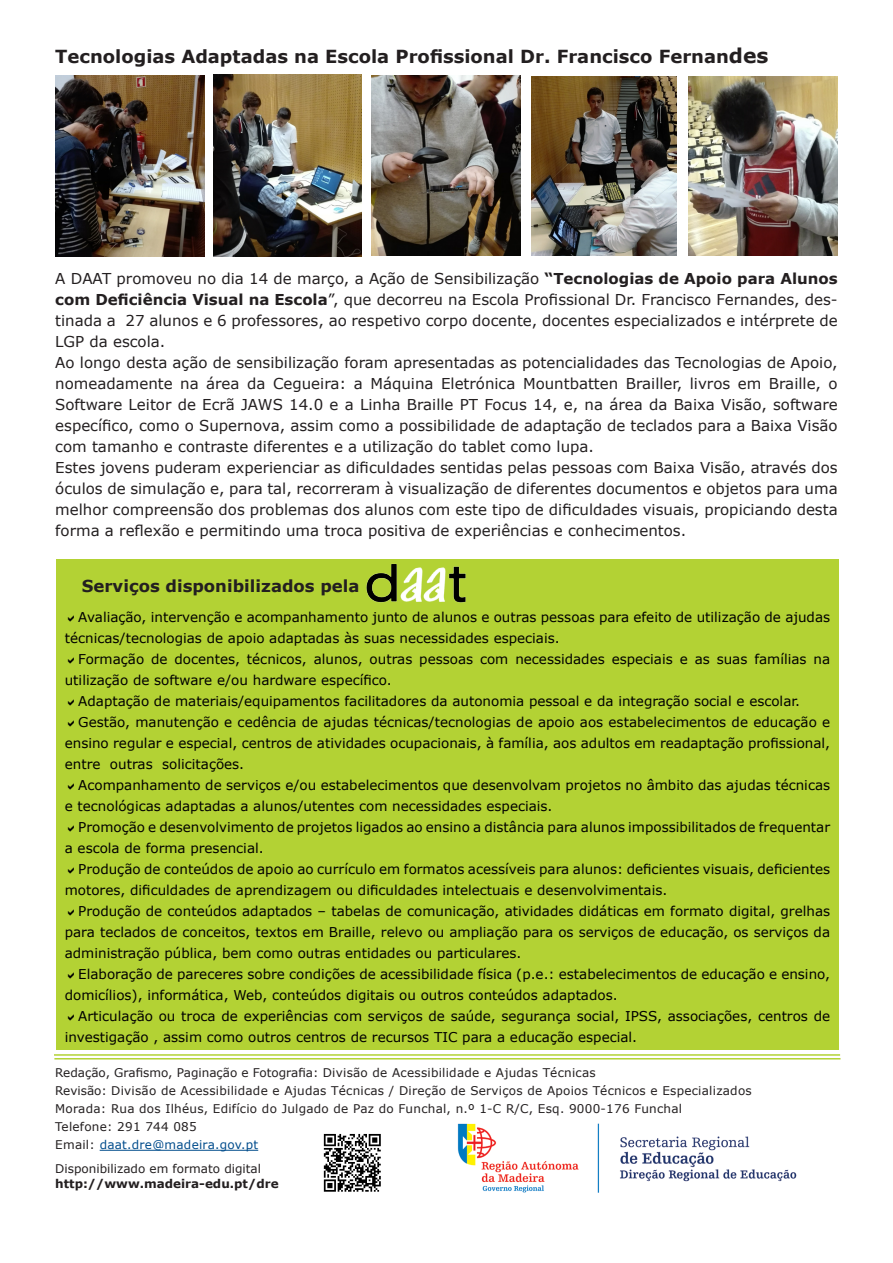
<style>
.page{position:relative;width:893px;height:1263px;background:#fff}
.page>*{position:absolute;margin:0;border:0;box-sizing:border-box;transform-origin:0 0}
.t1{font:700 18px "Verdana";color:#231f20}
.t2{font:700 16.5px "Verdana";color:#231f20}
.t3{font:15px/21px "Verdana";color:#231f20;text-align:justify}
.t4{font:13.5px/21px "Verdana";color:#000}
.t5{font:12px "Verdana";letter-spacing:.02em;color:#231f20}
.t6{font:12px "Verdana";color:#231f20}
.t7{font:12px "Verdana";letter-spacing:.02em;color:#004c8c}
.t8{font:700 12px "Verdana";color:#231f20}
.s1{font-size:20.25px}
.s2{font-weight:700}
.s3{color:#231f20}
</style>
<div class="page">
<hr style="left:100px;top:1150px;width:158px;height:1px;background:#004c8c">
<hr style="left:54px;top:1058px;width:786px;height:1px;background:#b3d234">
<hr style="left:54px;top:1054px;width:786px;height:2px;background:#b3d234">
<div style="left:56px;top:559px;width:783px;height:490px;background:#b3d234"></div>
<img style="left:366px;top:563px;width:100px;height:40px">
<img style="left:323px;top:1133px;width:58px;height:59px">
<img style="left:457px;top:1123px;width:340px;height:70px">
<img style="left:531px;top:77px;width:145px;height:178px">
<img style="left:55px;top:75px;width:149px;height:182px">
<img style="left:214px;top:75px;width:147px;height:182px">
<img style="left:371px;top:76px;width:150px;height:179px">
<img style="left:689px;top:77px;width:149px;height:178px">
<p class="t1" style="left:55px;top:44px;width:715px">Tecnologias Adaptadas na Escola Profissional Dr. Francisco Fernan<span class="s1">des</span></p>
<p class="t3" style="left:55px;top:267px;width:784px">A DAAT promoveu no dia 14 de março, a Ação de Sensibilização <span class="s2">“Tecnologias de Apoio para Alunos com Deficiência Visual na Escola</span>”, que decorreu na Escola Profissional Dr. Francisco Fernandes, des&shy;tinada a 27 alunos e 6 professores, ao respetivo corpo docente, docentes especializados e intérprete de LGP da escola.</p>
<p class="t3" style="left:55px;top:351px;width:784px">Ao longo desta ação de sensibilização foram apresentadas as potencialidades das Tecnologias de Apoio, nomeadamente na área da Cegueira: a Máquina Eletrónica Mountbatten Brailler, livros em Braille, o Software Leitor de Ecrã JAWS 14.0 e a Linha Braille PT Focus 14, e, na área da Baixa Visão, software específico, como o Supernova, assim como a possibilidade de adaptação de teclados para a Baixa Visão com tamanho e contraste diferentes e a utilização do tablet como lupa.</p>
<p class="t3" style="left:55px;top:456px;width:784px">Estes jovens puderam experienciar as dificuldades sentidas pelas pessoas com Baixa Visão, através dos óculos de simulação e, para tal, recorreram à visualização de diferentes documentos e objetos para uma melhor compreensão dos problemas dos alunos com este tipo de dificuldades visuais, propiciando desta forma a reflexão e permitindo uma troca positiva de experiências e conhecimentos.</p>
<p class="t2" style="left:82px;top:574px;width:279px">Serviços disponibilizados pela</p>
<p class="t4" style="left:65px;top:606px;width:767px;text-indent:14px">Avaliação, intervenção e acompanhamento junto de alunos e outras pessoas para efeito de utilização de ajudas técnicas/tecnologias de apoio adaptadas às suas necessidades especiais.</p>
<p class="t4" style="left:65px;top:648px;width:767px;text-indent:14px">Formação de docentes, técnicos, alunos, outras pessoas com necessidades especiais e as suas famílias na utilização de software e/ou hardware específico.</p>
<p class="t4" style="left:78px;top:690px;width:723px">Adaptação de materiais/equipamentos facilitadores da autonomia pessoal e da integração social e escolar.</p>
<p class="t4" style="left:65px;top:711px;width:767px;text-align:justify;text-indent:14px">Gestão, manutenção e cedência de ajudas técnicas/tecnologias de apoio aos estabelecimentos de educação e ensino regular e especial, centros de atividades ocupacionais, à família, aos adultos em readaptação profissional, entre outras solicitações.</p>
<p class="t4" style="left:65px;top:774px;width:767px;text-indent:14px">Acompanhamento de serviços e/ou estabelecimentos que desenvolvam projetos no âmbito das ajudas técnicas e tecnológicas adaptadas a alunos/utentes com necessidades especiais.</p>
<p class="t4" style="left:65px;top:816px;width:767px;text-indent:14px">Promoção e desenvolvimento de projetos ligados ao ensino a distância para alunos impossibilitados de frequentar a escola de forma presencial.</p>
<p class="t4" style="left:65px;top:858px;width:767px;text-indent:14px">Produção de conteúdos de apoio ao currículo em formatos acessíveis para alunos: deficientes visuais, deficientes motores, dificuldades de aprendizagem ou dificuldades intelectuais e desenvolvimentais.</p>
<p class="t4" style="left:65px;top:900px;width:767px;text-align:justify;text-indent:14px">Produção de conteúdos adaptados – tabelas de comunicação, atividades didáticas em formato digital, grelhas para teclados de conceitos, textos em Braille, relevo ou ampliação para os serviços de educação, os serviços da administração pública, bem como outras entidades ou particulares.</p>
<p class="t4" style="left:65px;top:963px;width:767px;text-indent:14px">Elaboração de pareceres sobre condições de acessibilidade física (p.e.: estabelecimentos de educação e ensino, domicílios), informática, Web, conteúdos digitais ou outros conteúdos adaptados.</p>
<p class="t4" style="left:65px;top:1005px;width:767px;text-indent:14px">Articulação ou troca de experiências com serviços de saúde, segurança social, IPSS, associações, centros de investigação , assim como outros centros de recursos TIC para a educação especial.</p>
<p class="t5" style="left:55px;top:1064px;width:542px">Redação, Grafismo, Paginação e Fotografia: Divisão de Acessibilidade e Ajudas Técnicas</p>
<p class="t5" style="left:55px;top:1082px;width:698px">Revisão: Divisão de Acessibilidade e Ajudas Técnicas / Direção de Serviços de Apoios Técnicos e Especializados</p>
<p class="t5" style="left:55px;top:1100px;width:628px">Morada: Rua dos Ilhéus, Edifício do Julgado de Paz do Funchal, n.º 1-C R/C, Esq. 9000-176 Funchal</p>
<p class="t5" style="left:55px;top:1118px;width:143px">Telefone: 291 744 085</p>
<p class="t7" style="left:55px;top:1136px;width:205px"><span class="s3">Email:</span> daat.dre@madeira.gov.pt</p>
<p class="t6" style="left:55px;top:1160px;width:207px">Disponibilizado em formato digital</p>
<p class="t8" style="left:55px;top:1175px;width:225px">http://www.madeira-edu.pt/dre</p>
</div>
